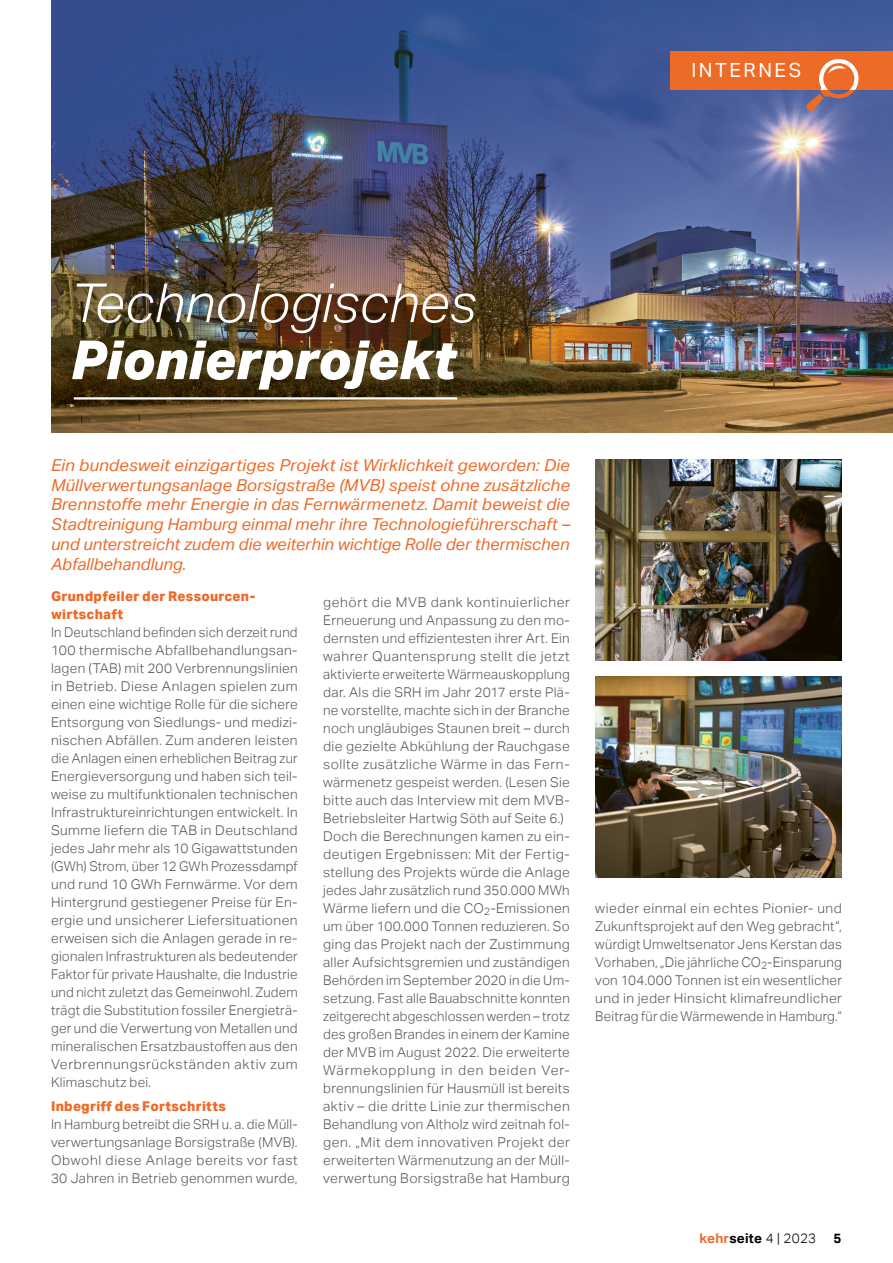
<style>
.page{position:relative;width:893px;height:1263px;background:#fff}
.page>*{position:absolute;margin:0;border:0;box-sizing:border-box;transform-origin:0 0}
.t1{font:italic 300 54px "Aktiv Grotesk";color:#fff}
.t2{font:italic 800 54px "Aktiv Grotesk";color:#fff}
.t3{font:19.5px "Aktiv Grotesk";letter-spacing:.13em;color:#fff}
.t4{font:italic 16.5px/19.8px "Aktiv Grotesk";color:#ed6a27;text-align:justify}
.t5{font:300 13.5px/18px "Aktiv Grotesk";letter-spacing:.025em;color:#57544b;text-align:justify}
.t6{font:800 13.5px/18px "Aktiv Grotesk";letter-spacing:.02em;color:#ed6a27}
.t7{font:300 13.5px "Aktiv Grotesk";color:#000}
.t8{font:700 13.5px "Aktiv Grotesk";color:#000}
.s1{font-weight:700;color:#ed6a27}
.s2{font-weight:700}
</style>
<div class="page">
<img style="left:51px;top:0;width:842px;height:432px">
<img style="left:595px;top:459px;width:247px;height:201px">
<img style="left:595px;top:676px;width:247px;height:202px">
<hr style="left:74px;top:397px;width:383px;height:2px;background:#fff">
<div style="left:671px;top:51px;width:222px;height:38px;background:#ed6a27"></div>
<svg style="left:806px;top:59px;width:54px;height:53px"></svg>
<h2 class="t3" style="left:691px;top:59px;width:111px">INTERNES</h2>
<h1 class="t1" style="left:70px;top:272px;width:409px">Technologisches</h1>
<h1 class="t2" style="left:70px;top:325px;width:386px">Pionierprojekt</h1>
<p class="t4" style="left:51px;top:455px;width:520px">Ein bundesweit einzigartiges Projekt ist Wirklichkeit geworden: Die Müllverwertungsanlage Borsigstraße (MVB) speist ohne zusätzliche Brennstoffe mehr Energie in das Fernwärmenetz. Damit beweist die Stadtreinigung Hamburg einmal mehr ihre Technologieführerschaft – und unterstreicht zudem die weiterhin wichtige Rolle der thermischen Abfallbehandlung.</p>
<p class="t5" style="left:323px;top:593px;width:248px;text-align:left">gehört die MVB dank kontinuierlicher Erneuerung und Anpassung zu den mo&shy;dernsten und effizientesten ihrer Art. Ein wahrer Quantensprung stellt die jetzt aktivierte erweiterte Wärmeauskopplung dar. Als die SRH im Jahr 2017 erste Plä&shy;ne vorstellte, machte sich in der Branche noch ungläubiges Staunen breit – durch die gezielte Abkühlung der Rauchgase sollte zusätzliche Wärme in das Fern&shy;wärmenetz gespeist werden. (Lesen Sie bitte auch das Interview mit dem MVB-Betriebsleiter Hartwig Söth auf Seite 6.)<br>Doch die Berechnungen kamen zu ein&shy;deutigen Ergebnissen: Mit der Fertig&shy;stellung des Projekts würde die Anlage jedes Jahr zusätzlich rund 350.000 MWh Wärme liefern und die CO<sub>2</sub>-Emissionen um über 100.000 Tonnen reduzieren. So ging das Projekt nach der Zustimmung aller Aufsichtsgremien und zuständigen Behörden im September 2020 in die Um&shy;setzung. Fast alle Bauabschnitte konnten zeitgerecht abgeschlossen werden – trotz des großen Brandes in einem der Kamine der MVB im August 2022. Die erweiterte Wärmekopplung in den beiden Ver&shy;brennungslinien für Hausmüll ist bereits aktiv – die dritte Linie zur thermischen Behandlung von Altholz wird zeitnah fol&shy;gen. „Mit dem innovativen Projekt der erweiterten Wärmenutzung an der Müll&shy;verwertung Borsigstraße hat Hamburg</p>
<p class="t6" style="left:51px;top:587px;width:206px">Grundpfeiler der Ressourcen&shy;wirtschaft</p>
<p class="t5" style="left:51px;top:623px;width:248px">In Deutschland befinden sich derzeit rund 100 thermische Abfallbehandlungsan&shy;lagen (TAB) mit 200 Verbrennungslinien in Betrieb. Diese Anlagen spielen zum einen eine wichtige Rolle für die sichere Entsorgung von Siedlungs- und medizi&shy;nischen Abfällen. Zum anderen leisten die Anlagen einen erheblichen Beitrag zur Energieversorgung und haben sich teil&shy;weise zu multifunktionalen technischen Infrastruktureinrichtungen entwickelt. In Summe liefern die TAB in Deutschland jedes Jahr mehr als 10 Gigawattstunden (GWh) Strom, über 12 GWh Prozessdampf und rund 10 GWh Fernwärme. Vor dem Hintergrund gestiegener Preise für En&shy;ergie und unsicherer Liefersituationen erweisen sich die Anlagen gerade in re&shy;gionalen Infrastrukturen als bedeutender Faktor für private Haushalte, die Industrie und nicht zuletzt das Gemeinwohl. Zudem trägt die Substitution fossiler Energieträ&shy;ger und die Verwertung von Metallen und mineralischen Ersatzbaustoffen aus den Verbrennungsrückständen aktiv zum Klimaschutz bei.</p>
<p class="t6" style="left:51px;top:1097px;width:176px">Inbegriff des Fortschritts</p>
<p class="t5" style="left:51px;top:1115px;width:248px">In Hamburg betreibt die SRH u. a. die Müll&shy;verwertungsanlage Borsigstraße (MVB).<br>Obwohl diese Anlage bereits vor fast 30 Jahren in Betrieb genommen wurde,</p>
<p class="t5" style="left:595px;top:899px;width:248px">wieder einmal ein echtes Pionier- und Zukunftsprojekt auf den Weg gebracht“, würdigt Umweltsenator Jens Kerstan das Vorhaben, „Die jährliche CO<sub>2</sub>-Einsparung von 104.000 Tonnen ist ein wesentlicher und in jeder Hinsicht klimafreundlicher Beitrag für die Wärmewende in Hamburg.“</p>
<p class="t7" style="left:699px;top:1230px;width:118px"><span class="s1">kehr</span><span class="s2">seite</span> 4 | 2023</p>
<p class="t8" style="left:833px;top:1230px;width:9px">5</p>
</div>
